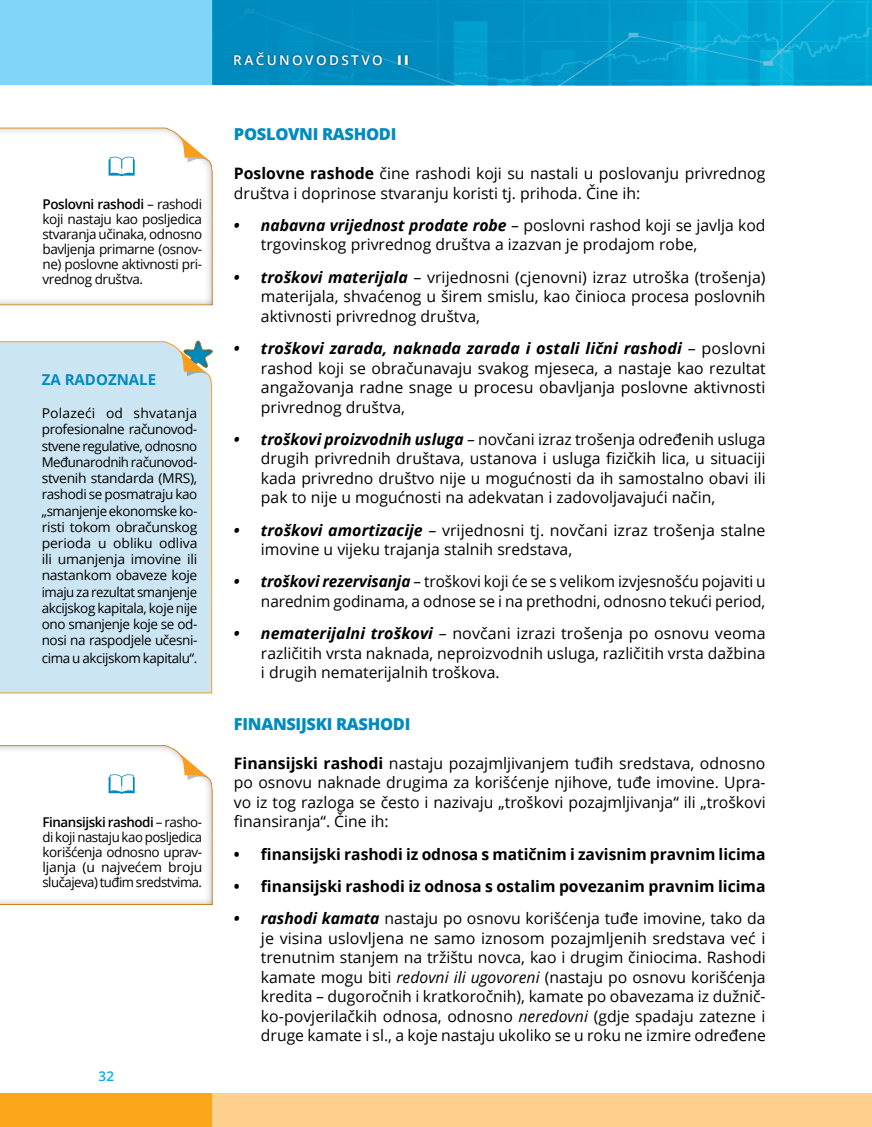
<style>
.page{position:relative;width:872px;height:1127px;background:#fff}
.page>*{position:absolute;margin:0;border:0;box-sizing:border-box;transform-origin:0 0}
.t1{font:800 16.5px "Open Sans";letter-spacing:-.02em;color:#008bbf}
.t2{font:15.75px/19.5px "Open Sans";color:#000;text-align:justify}
.t3{font:700 15.75px "Open Sans";color:#000}
.t4{font:700 15px "Open Sans";color:#008bbf}
.t5{font:13.5px/16.2px "Open Sans";letter-spacing:-.03em;color:#000;text-align:justify}
.t6{font:600 13.5px "Open Sans";letter-spacing:.18em;color:#fff}
.t7{font:600 13.5px "Open Sans";color:#00aeef}
.s1{font-weight:600}
.s2{font-weight:800}
.s3{font-weight:700}
.s4{font-weight:700;font-style:italic}
.s5{font-style:italic}
</style>
<div class="page">
<img style="left:213px;top:0;width:659px;height:85px">
<div style="left:0;top:0;width:213px;height:85px;background:#80d6f7"></div>
<div style="left:0;top:1093px;width:213px;height:34px;background:#faa61a"></div>
<div style="left:213px;top:1093px;width:659px;height:34px;background:#fecf8d"></div>
<div style="left:233px;top:51px;width:177px;height:15px;background:#000;opacity:.5"></div>
<svg style="left:0;top:127px;width:213px;height:179px"></svg>
<svg style="left:0;top:745px;width:213px;height:160px"></svg>
<div style="left:0;top:341px;width:212px;height:352px;background:#cbe5f2"></div>
<svg style="left:178px;top:341px;width:35px;height:35px"></svg>
<p class="t5" style="left:43px;top:196px;width:161px;line-height:15px"><span class="s1">Poslovni rashodi</span> – rashodi koji nastaju kao posljedica stvaranja učinaka, odnosno bavljenja primarne (osnov&shy;ne) poslovne aktivnosti pri&shy;vrednog društva.</p>
<p class="t4" style="left:42px;top:369px;width:116px">ZA RADOZNALE</p>
<p class="t5" style="left:42px;top:405px;width:157px">Polazeći od shvatanja profesionalne računovod&shy;stvene regulative, odnosno Međunarodnih računovod&shy;stvenih standarda (MRS), rashodi se posmatraju kao „smanjenje ekonomske ko&shy;risti tokom obračunskog perioda u obliku odliva ili umanjenja imovine ili nastankom obaveze koje imaju za rezultat smanjenje akcijskog kapitala, koje nije ono smanjenje koje se od&shy;nosi na raspodjele učesni-</p>
<p class="t5" style="left:42px;top:650px;width:157px">cima u akcijskom kapitalu“.</p>
<p class="t5" style="left:43px;top:814px;width:161px;line-height:15px"><span class="s1">Finansijski rashodi</span> – rasho&shy;di koji nastaju kao posljedica korišćenja odnosno uprav&shy;ljanja (u najvećem broju slučajeva) tuđim sredstvima.</p>
<p class="t7" style="left:99px;top:1067px;width:17px">32</p>
<p class="t6" style="left:233px;top:51px;width:177px">RAČUNOVODSTVO <span class="s2">II</span></p>
<p class="t1" style="left:234px;top:122px;width:164px">POSLOVNI RASHODI</p>
<p class="t2" style="left:234px;top:163px;width:533px"><span class="s3">Poslovne rashode</span> čine rashodi koji su nastali u poslovanju privrednog društva i doprinose stvaranju koristi tj. prihoda. Čine ih:</p>
<p class="t2" style="left:261px;top:215px;width:506px;text-indent:-27px"><span class="s4">• nabavna vrijednost prodate robe</span> – poslovni rashod koji se javlja kod trgovinskog privrednog društva a izazvan je prodajom robe,</p>
<p class="t2" style="left:261px;top:267px;width:506px;text-indent:-27px"><span class="s4">• troškovi materijala</span> – vrijednosni (cjenovni) izraz utroška (trošenja) materijala, shvaćenog u širem smislu, kao činioca procesa poslovnih aktivnosti privrednog društva,</p>
<p class="t2" style="left:261px;top:338px;width:506px;text-indent:-27px"><span class="s4">• troškovi zarada, naknada zarada i ostali lični rashodi</span> – poslovni rashod koji se obračunavaju svakog mjeseca, a nastaje kao rezultat angažovanja radne snage u procesu obavljanja poslovne aktivnosti privrednog društva,</p>
<p class="t2" style="left:261px;top:429px;width:506px;text-indent:-27px"><span class="s4">• troškovi proizvodnih usluga</span> – novčani izraz trošenja određenih usluga drugih privrednih društava, ustanova i usluga fizičkih lica, u situaciji kada privredno društvo nije u mogućnosti da ih samostalno obavi ili pak to nije u mogućnosti na adekvatan i zadovoljavajući način,</p>
<p class="t2" style="left:261px;top:520px;width:506px;text-indent:-27px"><span class="s4">• troškovi amortizacije</span> – vrijednosni tj. novčani izraz trošenja stalne imovine u vijeku trajanja stalnih sredstava,</p>
<p class="t2" style="left:234px;top:571px;width:533px;text-align:right"><span class="s4">• troškovi rezervisanja</span> – troškovi koji će se s velikom izvjesnošću pojaviti u narednim godinama, a odnose se i na prethodni, odnosno tekući period,</p>
<p class="t2" style="left:261px;top:623px;width:506px;text-indent:-27px"><span class="s4">• nematerijalni troškovi</span> – novčani izrazi trošenja po osnovu veoma različitih vrsta naknada, neproizvodnih usluga, različitih vrsta dažbina i drugih nematerijalnih troškova.</p>
<p class="t1" style="left:234px;top:711px;width:178px">FINANSIJSKI RASHODI</p>
<p class="t2" style="left:234px;top:753px;width:533px"><span class="s3">Finansijski rashodi</span> nastaju pozajmljivanjem tuđih sredstava, odnosno po osnovu naknade drugima za korišćenje njihove, tuđe imovine. Upra&shy;vo iz tog razloga se često i nazivaju „troškovi pozajmljivanja“ ili „troškovi finansiranja“. Čine ih:</p>
<p class="t3" style="left:234px;top:843px;width:533px">• finansijski rashodi iz odnosa s matičnim i zavisnim pravnim licima</p>
<p class="t3" style="left:234px;top:875px;width:533px">• finansijski rashodi iz odnosa s ostalim povezanim pravnim licima</p>
<p class="t2" style="left:261px;top:908px;width:506px;text-indent:-27px"><span class="s4">• rashodi kamata</span> nastaju po osnovu korišćenja tuđe imovine, tako da je visina uslovljena ne samo iznosom pozajmljenih sredstava već i trenutnim stanjem na tržištu novca, kao i drugim činiocima. Rashodi kamate mogu biti <span class="s5">redovni ili ugovoreni</span> (nastaju po osnovu korišćenja kredita – dugoročnih i kratkoročnih), kamate po obavezama iz dužnič&shy;ko-povjerilačkih odnosa, odnosno <span class="s5">neredovni</span> (gdje spadaju zatezne i druge kamate i sl., a koje nastaju ukoliko se u roku ne izmire određene</p>
</div>
